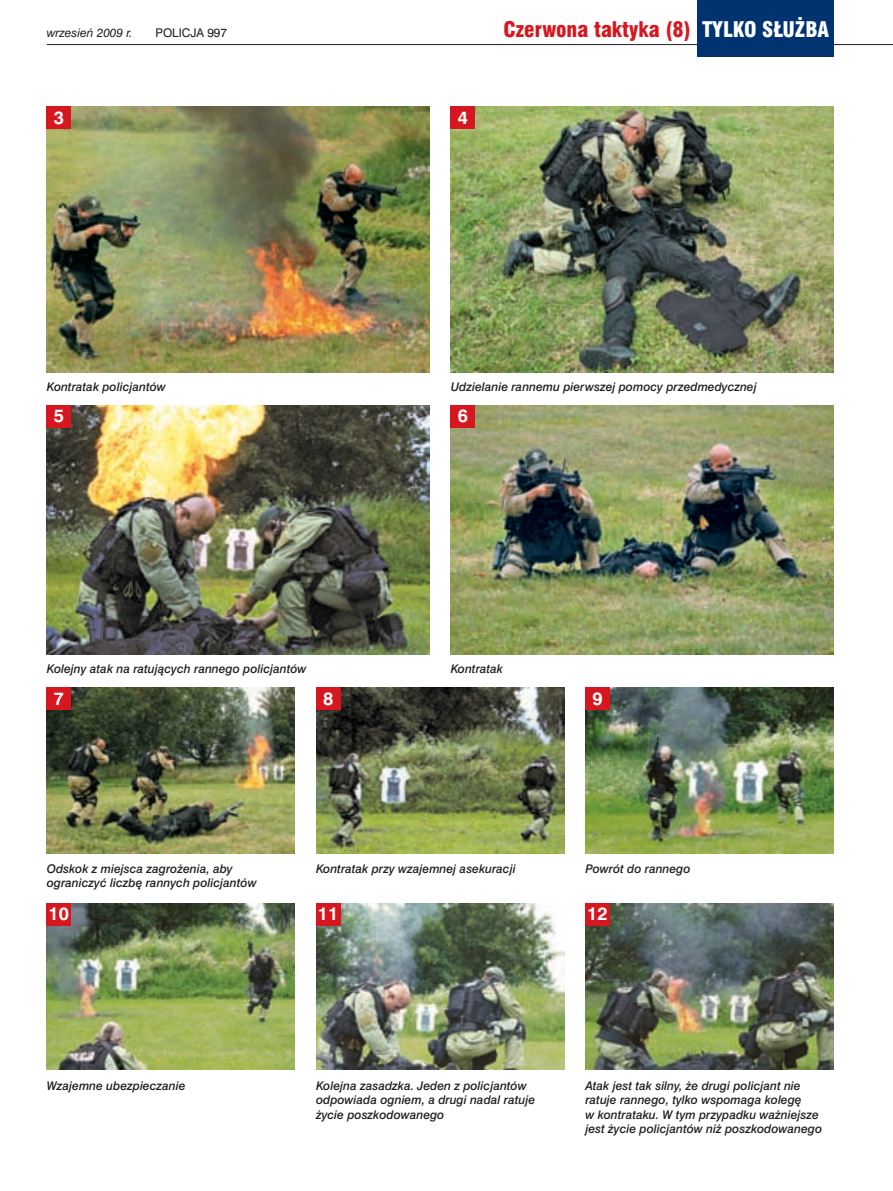
<style>
.page{position:relative;width:893px;height:1191px;background:#fff}
.page>*{position:absolute;margin:0;border:0;box-sizing:border-box;transform-origin:0 0}
.t1{font:21px "Swis 721 Blk Cn EU";color:#d7171f}
.t2{font:18px "Swis 721 EU Bold";color:#fff}
.t3{font:italic 12px/14.4px "Swis 721 Md EU";color:#231f20}
.t4{font:12px "Swis 721 EU Italic";color:#231f20}
.t5{font:12px "Swis 721 EU Normal";color:#231f20}
.s1{color:#fff}
</style>
<div class="page">
<img style="left:46px;top:0;width:847px;height:1070px">
<p class="t4" style="left:47px;top:25px;width:87px">wrzesień 2009 r.</p>
<p class="t5" style="left:155px;top:28px;width:73px">POLICJA 997</p>
<h1 class="t1" style="left:503px;top:21px;width:327px">Czerwona taktyka (8) <span class="s1">TYLKO SŁUŻBA</span></h1>
<h2 class="t2" style="left:54px;top:106px;width:12px">3</h2>
<h2 class="t2" style="left:458px;top:106px;width:12px">4</h2>
<p class="t3" style="left:47px;top:381px;width:121px">Kontratak policjantów</p>
<p class="t3" style="left:451px;top:381px;width:308px">Udzielanie rannemu pierwszej pomocy przedmedycznej</p>
<h2 class="t2" style="left:54px;top:405px;width:12px">5</h2>
<h2 class="t2" style="left:458px;top:405px;width:12px">6</h2>
<p class="t3" style="left:47px;top:663px;width:261px">Kolejny atak na ratujących rannego policjantów</p>
<p class="t3" style="left:451px;top:663px;width:54px">Kontratak</p>
<h2 class="t2" style="left:54px;top:687px;width:12px">7</h2>
<h2 class="t2" style="left:323px;top:687px;width:12px">8</h2>
<h2 class="t2" style="left:592px;top:687px;width:12px">9</h2>
<p class="t3" style="left:47px;top:862px;width:211px">Odskok z miejsca zagrożenia, aby ograniczyć liczbę rannych policjantów</p>
<p class="t3" style="left:316px;top:862px;width:201px">Kontratak przy wzajemnej asekuracji</p>
<p class="t3" style="left:585px;top:862px;width:107px">Powrót do rannego</p>
<h2 class="t2" style="left:49px;top:902px;width:22px">10</h2>
<h2 class="t2" style="left:318px;top:902px;width:22px">11</h2>
<h2 class="t2" style="left:587px;top:902px;width:22px">12</h2>
<p class="t3" style="left:47px;top:1079px;width:140px">Wzajemne ubezpieczanie</p>
<p class="t3" style="left:316px;top:1079px;width:221px">Kolejna zasadzka. Jeden z policjantów odpowiada ogniem, a drugi nadal ratuje życie poszkodowanego</p>
<p class="t3" style="left:585px;top:1079px;width:238px">Atak jest tak silny, że drugi policjant nie ratuje rannego, tylko wspomaga kolegę<br>w kontrataku. W tym przypadku ważniejsze jest życie policjantów niż poszkodowanego</p>
</div>
